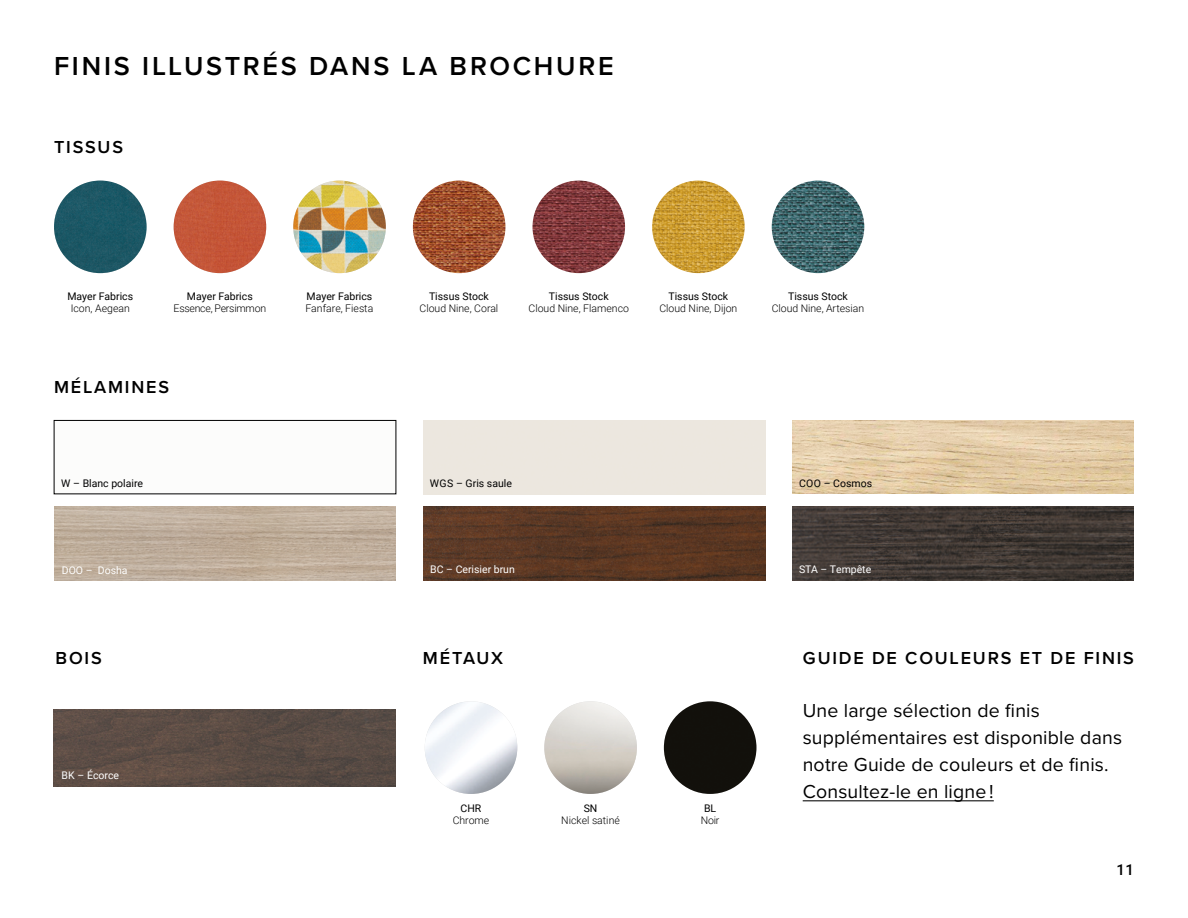
<style>
.page{position:relative;width:1188px;height:918px;background:#fff}
.page>*{position:absolute;margin:0;border:0;box-sizing:border-box;transform-origin:0 0}
.t1{font:600 27px "Proxima Nova";letter-spacing:.1em;color:#000}
.t2{font:19.5px/27px "Proxima Nova";letter-spacing:.01em;color:#000}
.t3{font:600 18px "Proxima Nova";letter-spacing:.1em;color:#000}
.t4{font:500 15px "Roboto";color:#000}
.t5{font:10.5px "Roboto";color:#000}
.t6{font:300 10.5px "Roboto";color:#000}
.t7{font:10.5px "Roboto";color:#fff}
.t8{font:300 10.5px "Roboto";letter-spacing:-.02em;color:#000}
</style>
<div class="page">
<img style="left:792px;top:506px;width:341px;height:74px">
<img style="left:423px;top:507px;width:342px;height:73px">
<img style="left:54px;top:507px;width:342px;height:73px">
<div style="left:54px;top:420px;width:342px;height:74px;background:#fcfcfb"></div>
<div style="left:54px;top:420px;width:342px;height:74px;border:1px solid #000"></div>
<img style="left:54px;top:181px;width:93px;height:92px;border-radius:46px">
<img style="left:425px;top:701px;width:92px;height:93px;border-radius:46px">
<img style="left:544px;top:701px;width:93px;height:93px;border-radius:46px">
<div style="left:174px;top:181px;width:92px;height:92px;background:#c45638;border-radius:46px"></div>
<div style="left:664px;top:701px;width:92px;height:93px;background:#12100b;border-radius:46px"></div>
<img style="left:293px;top:181px;width:93px;height:92px;border-radius:46px">
<img style="left:792px;top:420px;width:341px;height:74px">
<hr style="left:803px;top:800px;width:191px;height:1px;background:#000">
<img style="left:54px;top:709px;width:342px;height:77px">
<img style="left:532px;top:181px;width:93px;height:92px;border-radius:46px">
<img style="left:413px;top:181px;width:92px;height:92px;border-radius:46px">
<img style="left:652px;top:181px;width:93px;height:92px;border-radius:46px">
<img style="left:772px;top:181px;width:92px;height:92px;border-radius:46px">
<h1 class="t1" style="left:54px;top:46px;width:561px">FINIS ILLUSTRÉS DANS LA BROCHURE</h1>
<h3 class="t3" style="left:54px;top:133px;width:71px">TISSUS</h3>
<p class="t5" style="left:67px;top:288px;width:67px">Mayer Fabrics</p>
<p class="t6" style="left:71px;top:300px;width:61px">Icon, Aegean</p>
<p class="t5" style="left:187px;top:288px;width:67px">Mayer Fabrics</p>
<p class="t8" style="left:174px;top:300px;width:94px">Essence, Persimmon</p>
<h3 class="t3" style="left:54px;top:373px;width:116px">MÉLAMINES</h3>
<p class="t5" style="left:307px;top:288px;width:67px">Mayer Fabrics</p>
<p class="t6" style="left:306px;top:300px;width:69px">Fanfare, Fiesta</p>
<p class="t5" style="left:429px;top:288px;width:61px">Tissus Stock</p>
<p class="t6" style="left:420px;top:300px;width:80px">Cloud Nine, Coral</p>
<p class="t5" style="left:549px;top:288px;width:61px">Tissus Stock</p>
<p class="t6" style="left:529px;top:300px;width:102px">Cloud Nine, Flamenco</p>
<p class="t5" style="left:668px;top:288px;width:61px">Tissus Stock</p>
<p class="t6" style="left:659px;top:300px;width:80px">Cloud Nine, Dijon</p>
<p class="t5" style="left:788px;top:288px;width:61px">Tissus Stock</p>
<p class="t6" style="left:772px;top:300px;width:94px">Cloud Nine, Artesian</p>
<p class="t5" style="left:61px;top:476px;width:84px">W – Blanc polaire</p>
<p class="t5" style="left:430px;top:476px;width:84px">WGS – Gris saule</p>
<p class="t5" style="left:799px;top:476px;width:75px">COO – Cosmos</p>
<p class="t7" style="left:62px;top:562px;width:67px">DOO – Dosha</p>
<p class="t7" style="left:430px;top:562px;width:86px">BC – Cerisier brun</p>
<p class="t7" style="left:799px;top:562px;width:74px">STA – Tempête</p>
<h3 class="t3" style="left:56px;top:644px;width:48px">BOIS</h3>
<p class="t7" style="left:61px;top:768px;width:59px">BK – Écorce</p>
<h3 class="t3" style="left:423px;top:644px;width:82px">MÉTAUX</h3>
<h3 class="t3" style="left:803px;top:644px;width:333px">GUIDE DE COULEURS ET DE FINIS</h3>
<p class="t5" style="left:461px;top:801px;width:22px">CHR</p>
<p class="t6" style="left:453px;top:813px;width:38px">Chrome</p>
<p class="t5" style="left:584px;top:801px;width:15px">SN</p>
<p class="t6" style="left:561px;top:813px;width:60px">Nickel satiné</p>
<p class="t5" style="left:704px;top:801px;width:14px">BL</p>
<p class="t6" style="left:701px;top:813px;width:20px">Noir</p>
<h2 class="t2" style="left:803px;top:696px;width:321px">Une large sélection de finis supplémentaires est disponible dans notre Guide de couleurs et de finis.<br>Consultez-le en ligne !</h2>
<h3 class="t4" style="left:1117px;top:859px;width:19px">11</h3>
</div>
